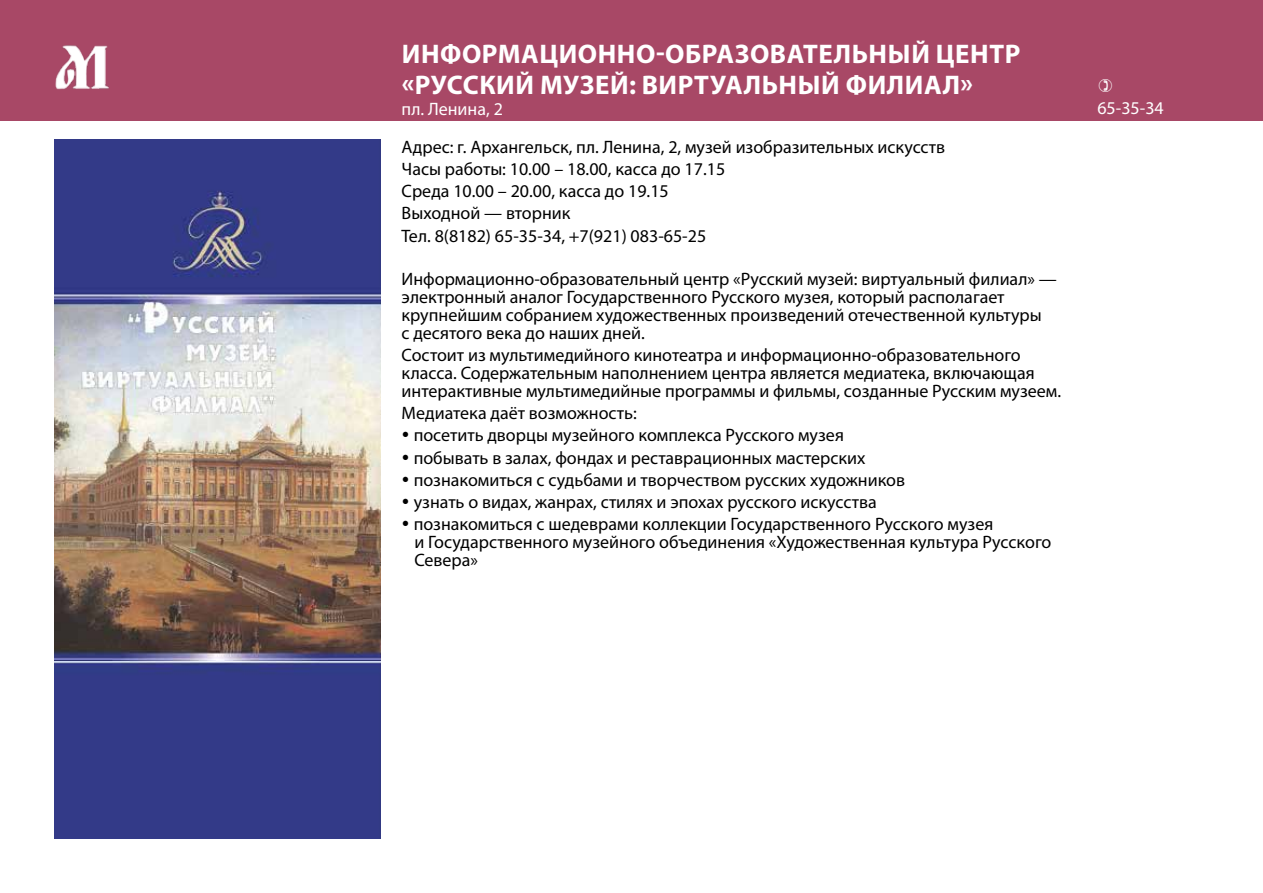
<style>
.page{position:relative;width:1263px;height:893px;background:#fff}
.page>*{position:absolute;margin:0;border:0;box-sizing:border-box;transform-origin:0 0}
.t1{font:700 27px/31.2px "Myriad Pro";letter-spacing:.02em;color:#fff}
.t2{font:18px/18px "Myriad Pro";color:#000}
.t3{font:18px "Myriad Pro";color:#fff}
</style>
<div class="page">
<div style="left:0;top:0;width:1263px;height:121px;background:#a84866"></div>
<img style="left:55px;top:45px;width:54px;height:45px">
<img style="left:54px;top:139px;width:326px;height:700px">
<h1 class="t1" style="left:402px;top:37px;width:620px">ИНФОРМАЦИОННО-ОБРАЗОВАТЕЛЬНЫЙ ЦЕНТР «РУССКИЙ МУЗЕЙ: ВИРТУАЛЬНЫЙ ФИЛИАЛ»</h1>
<p class="t3" style="left:402px;top:98px;width:103px">пл. Ленина, 2</p>
<p class="t3" style="left:1097px;top:97px;width:68px">65-35-34</p>
<p class="t2" style="left:402px;top:135px;width:545px;line-height:22.2px">Адрес: г. Архангельск, пл. Ленина, 2, музей изобразительных искусств Часы работы: 10.00 – 18.00, касса до 17.15<br>Среда 10.00 – 20.00, касса до 19.15<br>Выходной — вторник<br>Тел. 8(8182) 65-35-34, +7(921) 083-65-25</p>
<p class="t2" style="left:402px;top:269px;width:657px">Информационно-образовательный центр «Русский музей: виртуальный филиал» — электронный аналог Государственного Русского музея, который располагает крупнейшим собранием художественных произведений отечественной культуры<br>с десятого века до наших дней.</p>
<p class="t2" style="left:402px;top:345px;width:661px">Состоит из мультимедийного кинотеатра и информационно-образовательного класса. Содержательным наполнением центра является медиатека, включающая интерактивные мультимедийные программы и фильмы, созданные Русским музеем.</p>
<p class="t2" style="left:402px;top:404px;width:237px">Медиатека даёт возможность:</p>
<p class="t2" style="left:402px;top:426px;width:444px">• посетить дворцы музейного комплекса Русского музея</p>
<p class="t2" style="left:402px;top:448px;width:465px">• побывать в залах, фондах и реставрационных мастерских</p>
<p class="t2" style="left:402px;top:470px;width:505px">• познакомиться с судьбами и творчеством русских художников</p>
<p class="t2" style="left:402px;top:493px;width:477px">• узнать о видах, жанрах, стилях и эпохах русского искусства</p>
<p class="t2" style="left:414px;top:515px;width:639px;text-indent:-13px">• познакомиться с шедеврами коллекции Государственного Русского музея<br>и Государственного музейного объединения «Художественная культура Русского<br>Севера»</p>
</div>
